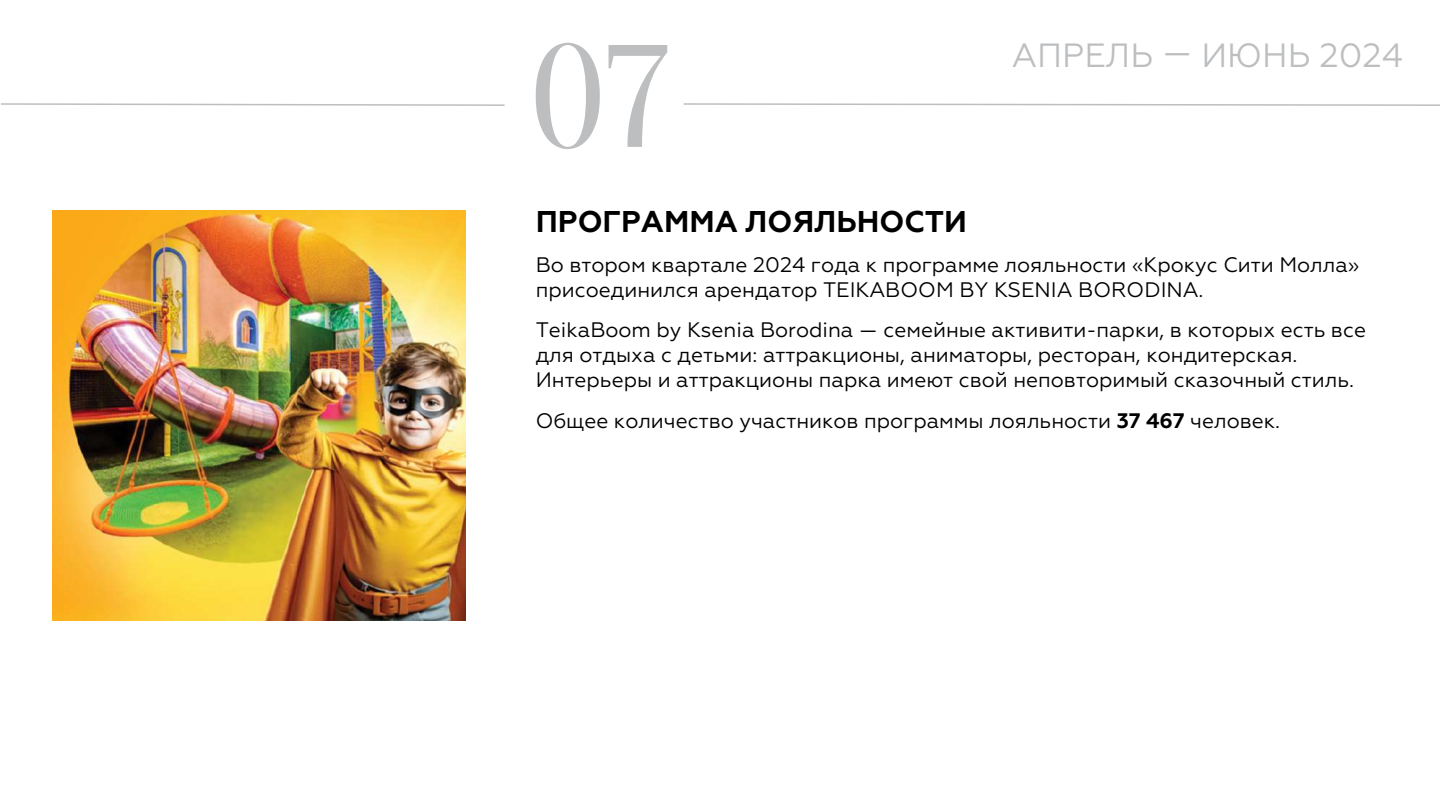
<style>
.page{position:relative;width:1440px;height:810px;background:#fff}
.page>*{position:absolute;margin:0;border:0;box-sizing:border-box;transform-origin:0 0}
.t1{font:145.65px "Oranienbaum";color:#bcbec0}
.t2{font:33.6px "Geometria";color:#bcbec0}
.t3{font:700 30px "Geometria";color:#000}
.t4{font:21px/25.2px "Geometria";color:#000}
.s1{font-weight:700}
</style>
<div class="page">
<svg style="left:1px;top:103px;width:504px;height:3px"></svg>
<svg style="left:683px;top:103px;width:757px;height:3px"></svg>
<img style="left:53px;top:211px;width:412px;height:409px">
<h1 class="t1" style="left:530px;top:17px;width:142px">07</h1>
<h2 class="t2" style="left:1012px;top:36px;width:393px">АПРЕЛЬ — ИЮНЬ 2024</h2>
<h3 class="t3" style="left:536px;top:203px;width:433px">ПРОГРАММА ЛОЯЛЬНОСТИ</h3>
<p class="t4" style="left:536px;top:252px;width:825px">Во втором квартале 2024 года к программе лояльности «Крокус Сити Молла» присоединился арендатор TEIKABOOM BY KSENIA BORODINA.</p>
<p class="t4" style="left:536px;top:317px;width:832px">TeikaBoom by Ksenia Borodina — семейные активити-парки, в которых есть все для отдыха с детьми: аттракционы, аниматоры, ресторан, кондитерская.<br>Интерьеры и аттракционы парка имеют свой неповторимый сказочный стиль.</p>
<p class="t4" style="left:536px;top:408px;width:746px">Общее количество участников программы лояльности <span class="s1">37 467</span> человек.</p>
</div>
